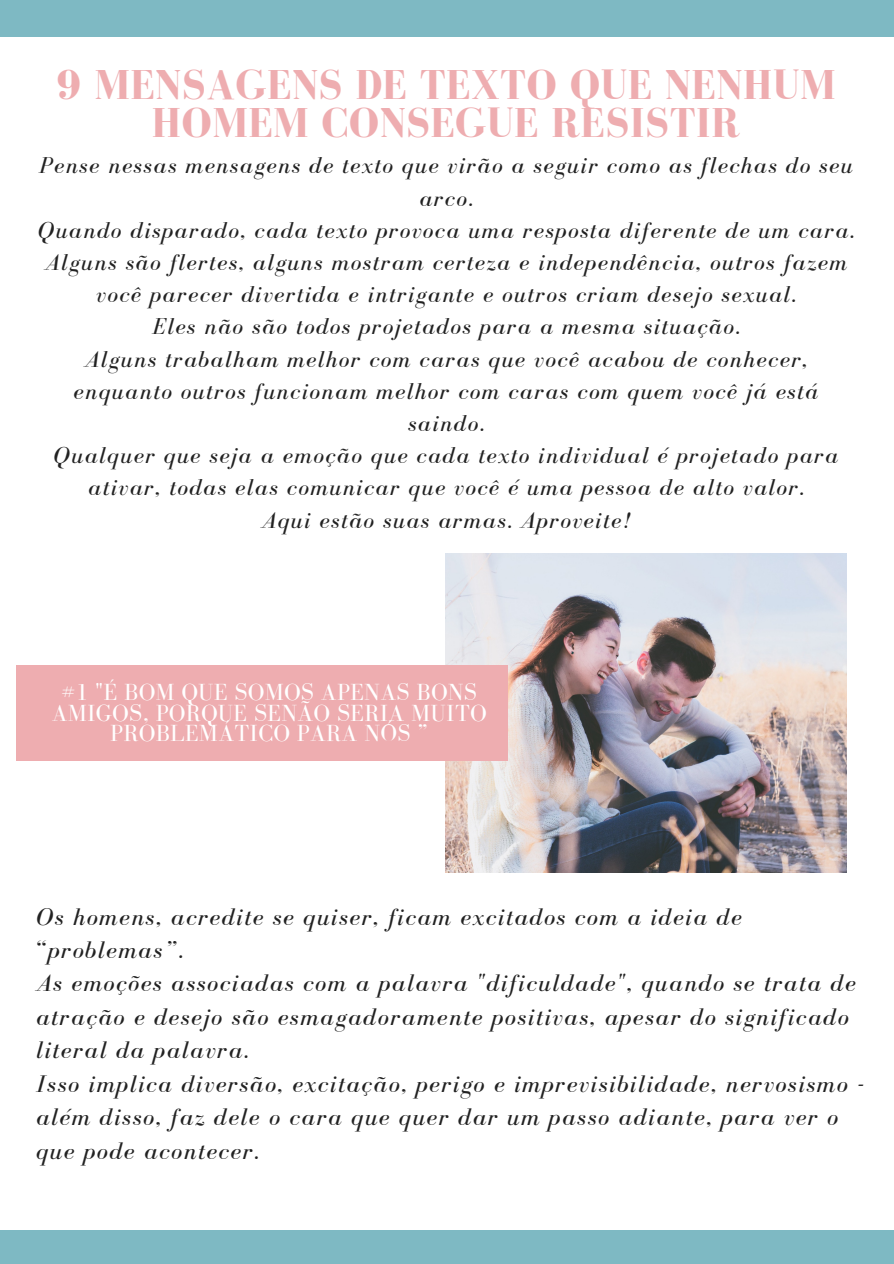
<style>
.page{position:relative;width:894px;height:1264px;background:#fff}
.page>*{position:absolute;margin:0;border:0;box-sizing:border-box;transform-origin:0 0}
.t1{font:700 42.9px/38px "Bodoni FLF";letter-spacing:.01em;color:#eeadb0;text-align:center}
.t2{font:italic 24.75px/33.5px "Bodoni FLF";letter-spacing:.06em;color:#222}
.t3{font:24px/20.7px "Bodoni FLF";letter-spacing:.01em;color:#fff;text-align:center}
.t4{font:italic 23.7px/32.2px "Bodoni FLF";letter-spacing:.06em;color:#222;text-align:center}
</style>
<div class="page">
<div style="left:0;top:1230px;width:893px;height:33px;background:#7eb9c3"></div>
<div style="left:0;top:0;width:893px;height:37px;background:#7eb9c3"></div>
<img style="left:445px;top:553px;width:401px;height:319px">
<div style="left:16px;top:665px;width:491px;height:95px;background:#eeadb0"></div>
<h1 class="t1" style="left:56px;top:66px;width:780px">9 MENSAGENS DE TEXTO QUE NENHUM<br>HOMEM CONSEGUE RESISTIR</h1>
<p class="t4" style="left:38px;top:149px;width:817px">Pense nessas mensagens de texto que virão a seguir como as flechas do seu arco.<br>Quando disparado, cada texto provoca uma resposta diferente de um cara.<br>Alguns são flertes, alguns mostram certeza e independência, outros fazem você parecer divertida e intrigante e outros criam desejo sexual.<br>Eles não são todos projetados para a mesma situação.<br>Alguns trabalham melhor com caras que você acabou de conhecer, enquanto outros funcionam melhor com caras com quem você já está saindo.<br>Qualquer que seja a emoção que cada texto individual é projetado para ativar, todas elas comunicar que você é uma pessoa de alto valor.<br>Aqui estão suas armas. Aproveite!</p>
<p class="t3" style="left:52px;top:681px;width:436px">#1 "É BOM QUE SOMOS APENAS BONS<br>AMIGOS, PORQUE SENÃO SERIA MUITO<br>PROBLEMÁTICO PARA NÓS ”</p>
<p class="t2" style="left:36px;top:899px;width:829px">Os homens, acredite se quiser, ficam excitados com a ideia de “problemas”.<br>As emoções associadas com a palavra "dificuldade", quando se trata de atração e desejo são esmagadoramente positivas, apesar do significado literal da palavra.<br>Isso implica diversão, excitação, perigo e imprevisibilidade, nervosismo - além disso, faz dele o cara que quer dar um passo adiante, para ver o que pode acontecer.</p>
</div>
